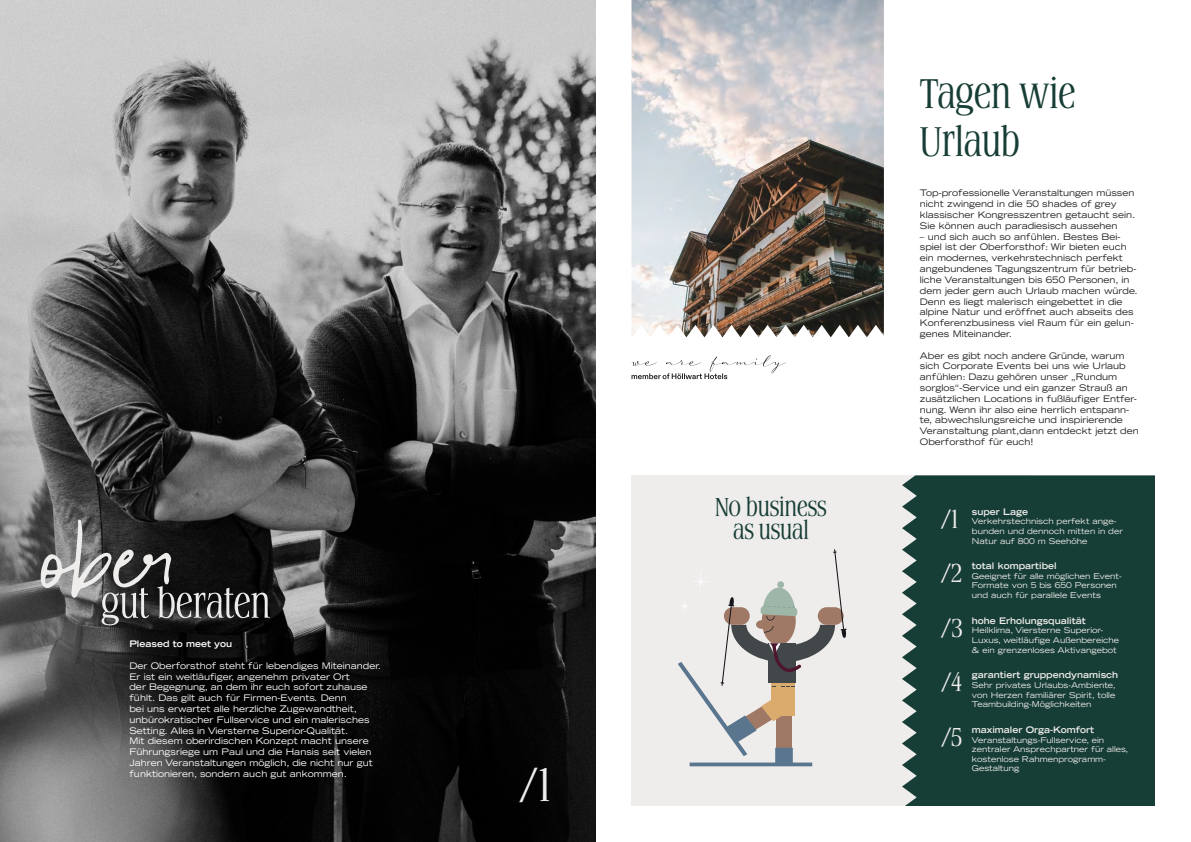
<style>
.page{position:relative;width:1191px;height:842px;background:#fff}
.page>*{position:absolute;margin:0;border:0;box-sizing:border-box;transform-origin:0 0}
.t1{font:45px "Mc Kenzie Headline";color:#efedec}
.t2{font:40px/48px "Mc Kenzie Headline";color:#173e36}
.t3{font:25px/23px "Mc Kenzie Headline";color:#173e36;text-align:center}
.t4{font:25px "Mc Kenzie Headline";color:#efedec}
.t5{font:expanded 9px/10.8px "Trade Gothic LT Std";color:#231f20}
.t6{font:expanded 9px/10.8px "Trade Gothic LT Std";color:#fff}
.t7{font:700 expanded 9px "Trade Gothic LT Std";color:#efedec}
.t8{font:700 expanded 9px "Trade Gothic LT Std";color:#fff}
.t9{font:expanded 8px/9.6px "Trade Gothic LT Std";color:#efedec}
</style>
<div class="page">
<img style="left:0;top:0;width:595px;height:842px">
<svg style="left:40px;top:518px;width:230px;height:107px"></svg>
<img style="left:631px;top:0;width:253px;height:337px">
<div style="left:631px;top:475px;width:399px;height:330px;background:#efedec"></div>
<div style="left:902px;top:475px;width:253px;height:331px;background:#173e36"></div>
<svg style="left:678px;top:549px;width:168px;height:217px"></svg>
<svg style="left:631px;top:355px;width:155px;height:24px"></svg>
<p class="t8" style="left:129px;top:638px;width:104px">Pleased to meet you</p>
<p class="t6" style="left:129px;top:660px;width:253px">Der Oberforsthof steht für lebendiges Miteinander.<br>Er ist ein weitläufiger, angenehm privater Ort<br>der Begegnung, an dem ihr euch sofort zuhause fühlt. Das gilt auch für Firmen-Events. Denn<br>bei uns erwartet alle herzliche Zugewandtheit, unbürokratischer Fullservice und ein malerisches Setting. Alles in Viersterne Superior-Qualität.<br>Mit diesem oberirdischen Konzept macht unsere Führungsriege um Paul und die Hansis seit vielen Jahren Veranstaltungen möglich, die nicht nur gut funktionieren, sondern auch gut ankommen.</p>
<h1 class="t1" style="left:519px;top:761px;width:34px">/1</h1>
<h3 class="t3" style="left:715px;top:495px;width:113px">No business as usual</h3>
<h2 class="t2" style="left:920px;top:70px;width:157px">Tagen wie<br>Urlaub</h2>
<p class="t5" style="left:920px;top:188px;width:217px">Top-professionelle Veranstaltungen müssen nicht zwingend in die 50 shades of grey klassischer Kongresszentren getaucht sein.<br>Sie können auch paradiesisch aussehen</p>
<p class="t5" style="left:920px;top:231px;width:219px">– und sich auch so anfühlen. Bestes Bei&shy;spiel ist der Oberforsthof: Wir bieten euch ein modernes, verkehrstechnisch perfekt angebundenes Tagungszentrum für betrieb&shy;liche Veranstaltungen bis 650 Personen, in dem jeder gern auch Urlaub machen würde.<br>Denn es liegt malerisch eingebettet in die alpine Natur und eröffnet auch abseits des Konferenzbusiness viel Raum für ein gelun&shy;genes Miteinander.</p>
<p class="t5" style="left:920px;top:350px;width:220px">Aber es gibt noch andere Gründe, warum sich Corporate Events bei uns wie Urlaub anfühlen: Dazu gehören unser „Rundum sorglos“-Service und ein ganzer Strauß an zusätzlichen Locations in fußläufiger Entfer&shy;nung. Wenn ihr also eine herrlich entspann&shy;te, abwechslungsreiche und inspirierende Veranstaltung plant,dann entdeckt jetzt den Oberforsthof für euch!</p>
<h3 class="t4" style="left:940px;top:505px;width:20px">/1</h3>
<p class="t7" style="left:972px;top:506px;width:58px">super Lage</p>
<p class="t9" style="left:972px;top:516px;width:152px">Verkehrstechnisch perfekt ange&shy;bunden und dennoch mitten in der<br>Natur auf 800 m Seehöhe</p>
<h3 class="t4" style="left:941px;top:560px;width:23px">/2</h3>
<p class="t7" style="left:972px;top:560px;width:86px">total kompartibel</p>
<p class="t9" style="left:972px;top:571px;width:151px">Geeignet für alle möglichen Event-<br>Formate von 5 bis 650 Personen und auch für parallele Events</p>
<h3 class="t4" style="left:941px;top:614px;width:23px">/3</h3>
<p class="t7" style="left:972px;top:615px;width:115px">hohe Erholungsqualität</p>
<p class="t9" style="left:972px;top:625px;width:149px">Heilklima, Viersterne Superior-<br>Luxus, weitläufige Außenbereiche &amp; ein grenzenloses Aktivangebot</p>
<h3 class="t4" style="left:941px;top:669px;width:23px">/4</h3>
<p class="t7" style="left:972px;top:669px;width:148px">garantiert gruppendynamisch</p>
<p class="t9" style="left:972px;top:680px;width:145px;text-align:justify">Sehr privates Urlaubs-Ambiente, von Herzen familiärer Spirit, tolle Teambuilding-Möglichkeiten</p>
<h3 class="t4" style="left:941px;top:723px;width:23px">/5</h3>
<p class="t7" style="left:972px;top:724px;width:124px">maximaler Orga-Komfort</p>
<p class="t9" style="left:972px;top:735px;width:158px">Veranstaltungs-Fullservice, ein zentraler Ansprechpartner für alles, kostenlose Rahmenprogramm-<br>Gestaltung</p>
</div>
